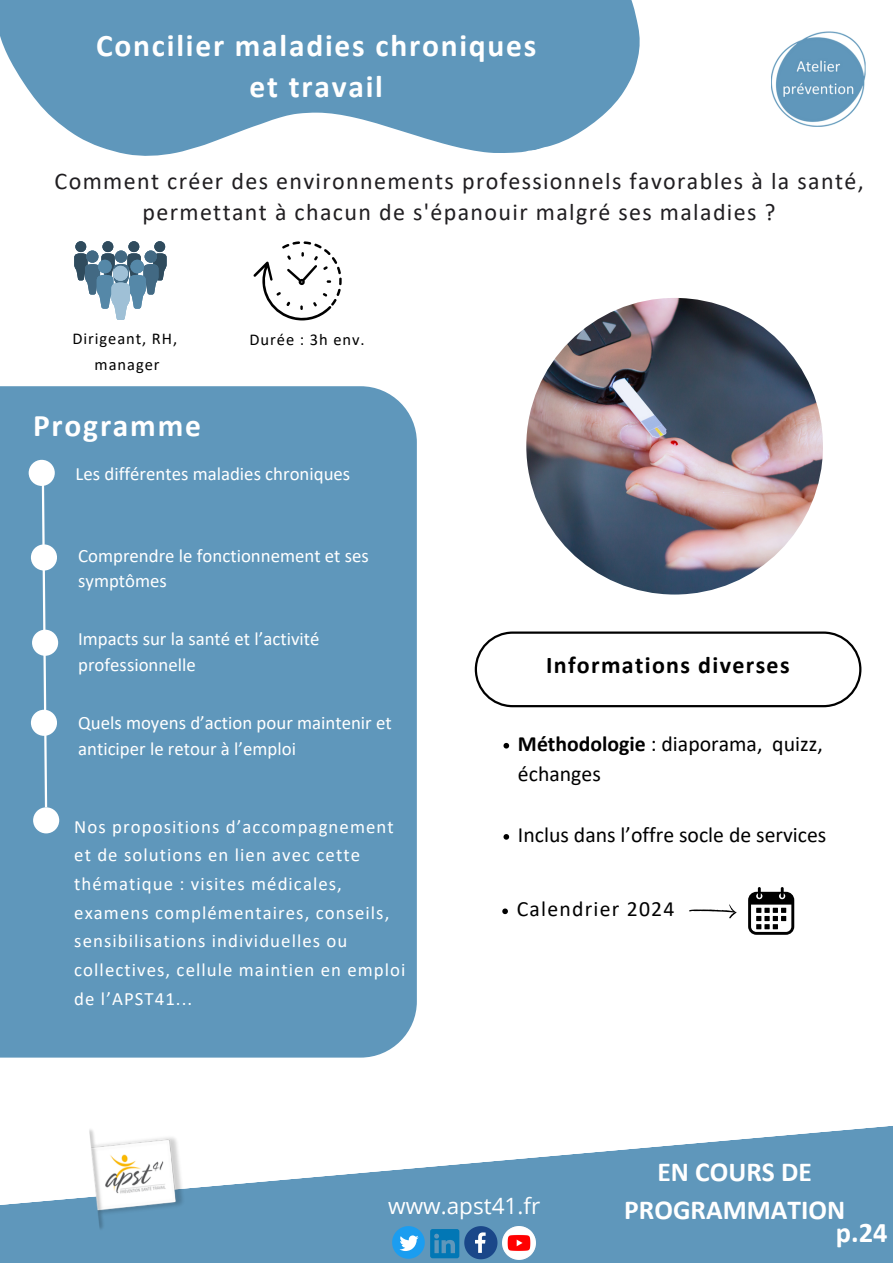
<style>
.page{position:relative;width:893px;height:1263px;background:#fff}
.page>*{position:absolute;margin:0;border:0;box-sizing:border-box;transform-origin:0 0}
.t1{font:700 31.5px/40.5px "Calibri";letter-spacing:.055em;color:#fff;text-align:center}
.t2{font:700 28.5px "Calibri";color:#fff}
.t3{font:700 27.53px/38.2px "Calibri";color:#fff;text-align:center}
.t4{font:24px/30.9px "Calibri";letter-spacing:.055em;color:#201e21;text-align:center}
.t5{font:700 24px "Calibri";letter-spacing:.055em;color:#000}
.t6{font:22.5px "Open Sans";color:#fff}
.t7{font:21.75px/30.4px "Calibri";color:#000}
.t8{font:21.75px "Calibri";letter-spacing:.055em;color:#000}
.t9{font:18.83px/28.7px "Calibri";letter-spacing:.055em;color:#fff}
.t10{font:18.83px/25.9px "Calibri";color:#fff}
.t11{font:16.5px "Calibri";letter-spacing:.055em;color:#000}
.s1{font-weight:700}
</style>
<div class="page">
<div style="left:0;top:386px;width:417px;height:671px;background:#5f97bb"></div>
<img style="left:526px;top:298px;width:297px;height:296px;border-radius:50%">
<svg style="left:0;top:1126px;width:893px;height:137px;fill:#5f97bb"></svg>
<img style="left:29px;top:1126px;width:190px;height:133px">
<svg style="left:392px;top:1226px;width:105px;height:33px;background:#3e89be"></svg>
<img style="left:502px;top:1226px;width:34px;height:33px">
<svg style="left:0;top:0;width:640px;height:156px;fill:#5f97bb"></svg>
<img style="left:772px;top:31px;width:93px;height:95px">
<svg style="left:41px;top:485px;width:7px;height:323px"></svg>
<div style="left:29px;top:460px;width:26px;height:26px;background:#fff;border-radius:50%"></div>
<div style="left:31px;top:544px;width:26px;height:26px;background:#fff;border-radius:50%"></div>
<div style="left:32px;top:630px;width:26px;height:26px;background:#fff;border-radius:50%"></div>
<div style="left:31px;top:710px;width:26px;height:26px;background:#fff;border-radius:50%"></div>
<div style="left:30px;top:1155px;width:26px;height:26px;background:#fff;border-radius:50%"></div>
<svg style="left:475px;top:631px;width:386px;height:76px"></svg>
<svg style="left:253px;top:241px;width:89px;height:80px"></svg>
<svg style="left:503px;top:743px;width:6px;height:5px"></svg>
<svg style="left:503px;top:834px;width:6px;height:6px"></svg>
<div style="left:33px;top:807px;width:26px;height:26px;background:#fff;border-radius:50%"></div>
<svg style="left:748px;top:887px;width:46px;height:48px"></svg>
<svg style="left:689px;top:904px;width:48px;height:14px"></svg>
<svg style="left:502px;top:908px;width:6px;height:6px"></svg>
<svg style="left:74px;top:241px;width:93px;height:79px"></svg>
<div style="left:113px;top:266px;width:15px;height:15px;background:#9fc0d6;border-radius:50%"></div>
<p class="t1" style="left:96px;top:28px;width:442px">Concilier maladies chroniques et travail</p>
<h3 class="t4" style="left:55px;top:167px;width:810px">Comment créer des environnements professionnels favorables à la santé, permettant à chacun de s'épanouir malgré ses maladies ?</h3>
<p class="t11" style="left:72px;top:332px;width:106px">Dirigeant, RH,</p>
<p class="t11" style="left:95px;top:357px;width:66px">manager</p>
<p class="t1" style="left:33px;top:407px;width:169px">Programme</p>
<p class="t11" style="left:249px;top:333px;width:117px">Durée : 3h env.</p>
<h5 class="t10" style="left:76px;top:462px;width:276px">Les différentes maladies chroniques</h5>
<h5 class="t10" style="left:78px;top:544px;width:292px">Comprendre le fonctionnement et ses symptômes</h5>
<h5 class="t10" style="left:78px;top:627px;width:243px">Impacts sur la santé et l’activité professionnelle</h5>
<h5 class="t10" style="left:78px;top:711px;width:315px">Quels moyens d’action pour maintenir et anticiper le retour à l’emploi</h5>
<p class="t9" style="left:74px;top:813px;width:333px">Nos propositions d’accompagnement et de solutions en lien avec cette thématique : visites médicales, examens complémentaires, conseils, sensibilisations individuelles ou collectives, cellule maintien en emploi de l’APST41...</p>
<p class="t5" style="left:546px;top:655px;width:245px">Informations diverses</p>
<p class="t7" style="left:518px;top:730px;width:306px"><span class="s1">Méthodologie</span> : diaporama, quizz, échanges</p>
<h1 class="t7" style="left:518px;top:821px;width:310px">Inclus dans l’offre socle de services</h1>
<h5 class="t8" style="left:517px;top:900px;width:159px">Calendrier 2024</h5>
<p class="t6" style="left:388px;top:1190px;width:153px">www.apst41.fr</p>
<p class="t3" style="left:624px;top:1155px;width:222px">EN COURS DE<br>PROGRAMMATION</p>
<p class="t2" style="left:835px;top:1221px;width:53px">p.24</p>
</div>
